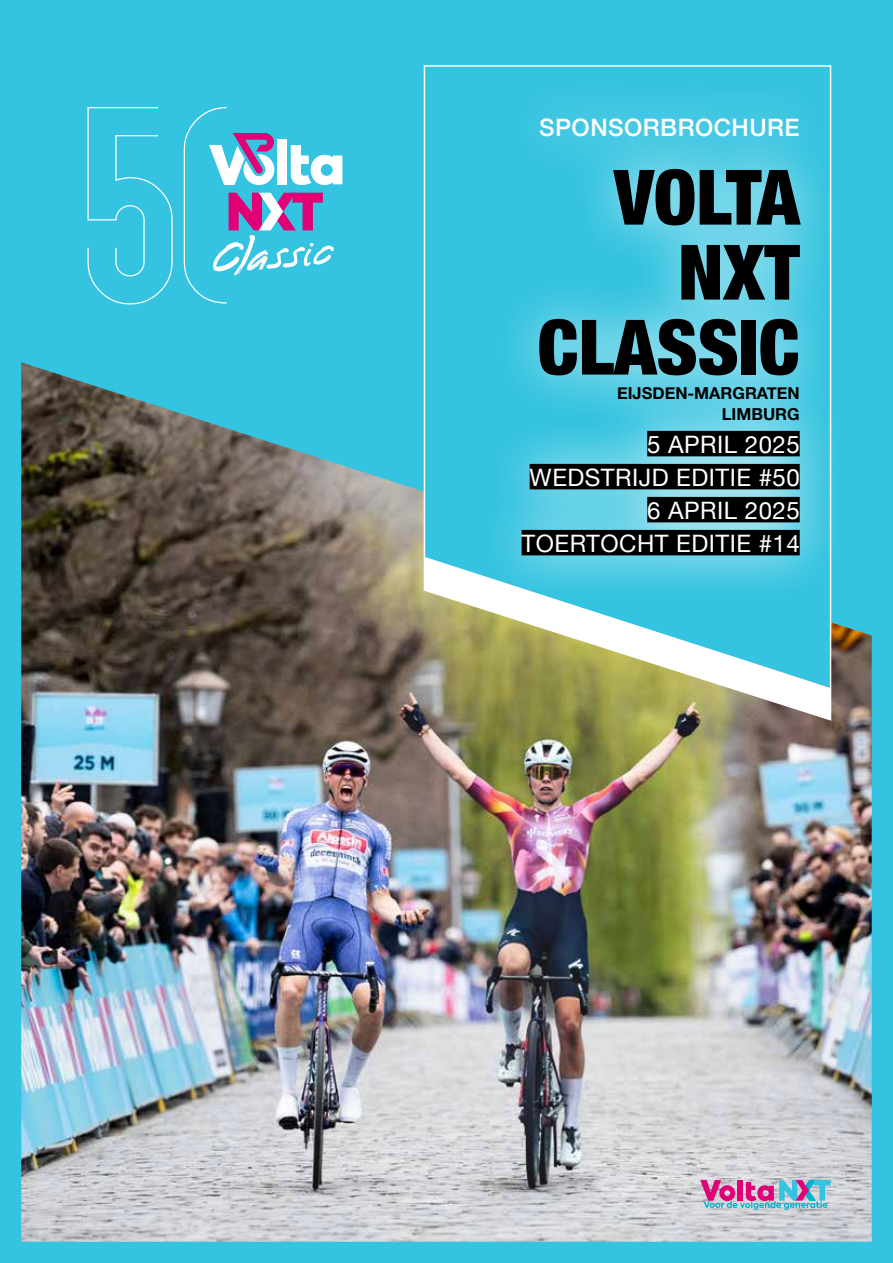
<style>
.page{position:relative;width:893px;height:1263px;background:#34c3e0}
.page>*{position:absolute;margin:0;border:0;box-sizing:border-box;transform-origin:0 0}
.t1{font:900 condensed 76.5px/75px "Helvetica Neue";color:#000;text-align:right}
.t2{font:24px/33px "Helvetica Neue";letter-spacing:.02em;color:#fff;text-align:right}
.t3{font:500 24px "Helvetica Neue";letter-spacing:.02em;color:#fff}
.t4{font:700 16.5px/21px "Helvetica Neue";color:#000;text-align:right}
</style>
<div class="page">
<img style="left:21px;top:362px;width:851px;height:880px">
<svg style="left:423px;top:65px;width:409px;height:657px"></svg>
<div style="left:475px;top:73px;width:372px;height:530px;background:#fff;opacity:.7"></div>
<div style="left:647px;top:431px;width:153px;height:25px;background:#000"></div>
<div style="left:530px;top:464px;width:270px;height:25px;background:#000"></div>
<div style="left:647px;top:497px;width:153px;height:25px;background:#000"></div>
<div style="left:522px;top:530px;width:278px;height:25px;background:#000"></div>
<svg style="left:700px;top:1180px;width:130px;height:30px;background:#a896bd"></svg>
<svg style="left:87px;top:107px;width:86px;height:198px"></svg>
<svg style="left:183px;top:107px;width:159px;height:197px"></svg>
<p class="t3" style="left:539px;top:108px;width:262px">SPONSORBROCHURE</p>
<h1 class="t1" style="left:537px;top:156px;width:264px">VOLTA<br>NXT<br>CLASSIC</h1>
<p class="t4" style="left:617px;top:383px;width:184px">EIJSDEN-MARGRATEN<br>LIMBURG</p>
<p class="t2" style="left:522px;top:429px;width:280px">5 APRIL 2025<br>WEDSTRIJD EDITIE #50<br>6 APRIL 2025<br>TOERTOCHT EDITIE #14</p>
</div>
